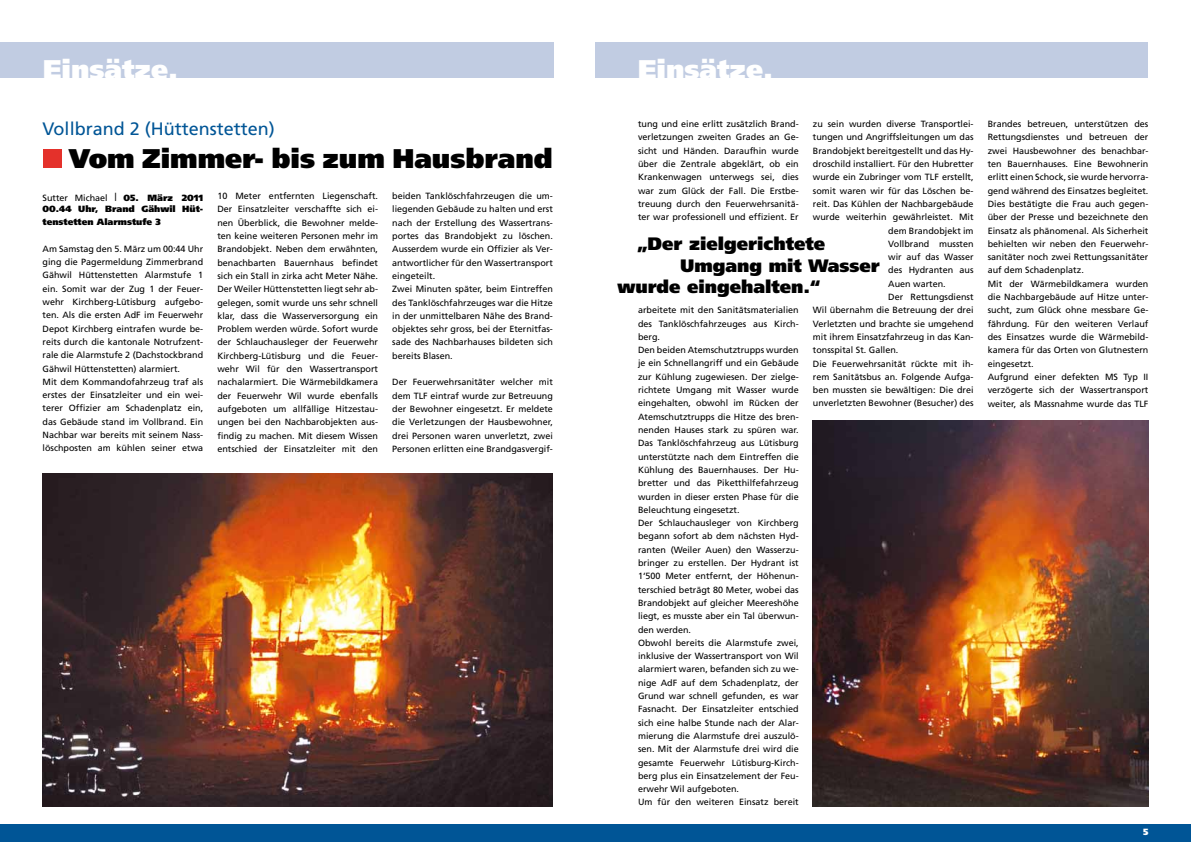
<style>
.page{position:relative;width:1191px;height:842px;background:#fff}
.page>*{position:absolute;margin:0;border:0;box-sizing:border-box;transform-origin:0 0}
.t1{font:900 27px "Frutiger";color:#000}
.t2{font:900 27px "Frutiger";color:#fff}
.t3{font:900 18px "Frutiger";color:#000}
.t4{font:18px "Frutiger";color:#005596}
.t5{font:9px/13.3px "Frutiger";color:#000}
.t6{font:900 9px/10.8px "Frutiger";color:#000}
.t7{font:900 9px "Frutiger";color:#fff}
.s1{font-weight:400}
.s2{font-family:"Times";font-weight:400;font-size:12px}
</style>
<div class="page">
<div style="left:0;top:824px;width:1191px;height:18px;background:#005596"></div>
<div style="left:0;top:43px;width:553px;height:35px;background:#c1cce2"></div>
<div style="left:43px;top:149px;width:18px;height:19px;background:#e4312b"></div>
<img style="left:43px;top:473px;width:509px;height:333px">
<div style="left:595px;top:43px;width:553px;height:35px;background:#c1cce2"></div>
<img style="left:813px;top:421px;width:335px;height:385px">
<h1 class="t2" style="left:43px;top:53px;width:136px">Einsätze.</h1>
<h2 class="t4" style="left:43px;top:118px;width:234px">Vollbrand 2 (Hüttenstetten)</h2>
<h1 class="t1" style="left:69px;top:142px;width:485px">Vom Zimmer- bis zum Hausbrand</h1>
<p class="t6" style="left:43px;top:192px;width:162px"><span class="s1">Sutter Michael</span> <span class="s2">|</span> 05. März 2011<br>00.44 Uhr, Brand Gähwil Hüt-</p>
<p class="t6" style="left:43px;top:216px;width:120px">tenstetten Alarmstufe 3</p>
<p class="t5" style="left:43px;top:242px;width:162px">Am Samstag den 5. März um 00:44 Uhr ging die Pagermeldung Zimmerbrand Gähwil Hüttenstetten Alarmstufe 1 ein. Somit war der Zug 1 der Feuer&shy;wehr Kirchberg-Lütisburg aufgebo&shy;ten. Als die ersten AdF im Feuerwehr Depot Kirchberg eintrafen wurde be&shy;reits durch die kantonale Notrufzent&shy;rale die Alarmstufe 2 (Dachstockbrand Gähwil Hüttenstetten) alarmiert.<br>Mit dem Kommandofahrzeug traf als erstes der Einsatzleiter und ein wei&shy;terer Offizier am Schadenplatz ein, das Gebäude stand im Vollbrand. Ein Nachbar war bereits mit seinem Nass&shy;löschposten am kühlen seiner etwa</p>
<p class="t5" style="left:217px;top:189px;width:162px;text-align:justify">10 Meter entfernten Liegenschaft.<br>Der Einsatzleiter verschaffte sich ei&shy;nen Überblick, die Bewohner melde&shy;ten keine weiteren Personen mehr im Brandobjekt. Neben dem erwähnten, benachbarten Bauernhaus befindet sich ein Stall in zirka acht Meter Nähe.<br>Der Weiler Hüttenstetten liegt sehr ab&shy;gelegen, somit wurde uns sehr schnell klar, dass die Wasserversorgung ein Problem werden würde. Sofort wurde der Schlauchausleger der Feuerwehr Kirchberg-Lütisburg und die Feuer&shy;wehr Wil für den Wassertransport nachalarmiert. Die Wärmebildkamera der Feuerwehr Wil wurde ebenfalls aufgeboten um allfällige Hitzestau&shy;ungen bei den Nachbarobjekten aus&shy;findig zu machen. Mit diesem Wissen entschied der Einsatzleiter mit den</p>
<p class="t5" style="left:392px;top:189px;width:162px">beiden Tanklöschfahrzeugen die um&shy;liegenden Gebäude zu halten und erst nach der Erstellung des Wassertrans&shy;portes das Brandobjekt zu löschen.<br>Ausserdem wurde ein Offizier als Ver&shy;antwortlicher für den Wassertransport eingeteilt.<br>Zwei Minuten später, beim Eintreffen des Tanklöschfahrzeuges war die Hitze in der unmittelbaren Nähe des Brand&shy;objektes sehr gross, bei der Eternitfas&shy;sade des Nachbarhauses bildeten sich bereits Blasen.</p>
<p class="t5" style="left:392px;top:375px;width:162px;text-align:justify">Der Feuerwehrsanitäter welcher mit dem TLF eintraf wurde zur Betreuung der Bewohner eingesetzt. Er meldete die Verletzungen der Hausbewohner, drei Personen waren unverletzt, zwei Personen erlitten eine Brandgasvergif-</p>
<h1 class="t2" style="left:638px;top:53px;width:136px">Einsätze.</h1>
<p class="t5" style="left:638px;top:117px;width:162px;text-align:justify">tung und eine erlitt zusätzlich Brand&shy;verletzungen zweiten Grades an Ge&shy;sicht und Händen. Daraufhin wurde über die Zentrale abgeklärt, ob ein Krankenwagen unterwegs sei, dies war zum Glück der Fall. Die Erstbe&shy;treuung durch den Feuerwehrsanitä&shy;ter war professionell und effizient. Er</p>
<p class="t5" style="left:813px;top:117px;width:162px">zu sein wurden diverse Transportlei-</p>
<p class="t5" style="left:813px;top:131px;width:162px">tungen und Angriffsleitungen um das</p>
<p class="t5" style="left:813px;top:144px;width:162px">Brandobjekt bereitgestellt und das Hy-</p>
<p class="t5" style="left:813px;top:157px;width:162px">droschild installiert. Für den Hubretter</p>
<p class="t5" style="left:813px;top:170px;width:162px">wurde ein Zubringer vom TLF erstellt,</p>
<p class="t5" style="left:813px;top:184px;width:162px">somit waren wir für das Löschen be-</p>
<p class="t5" style="left:813px;top:197px;width:162px">reit. Das Kühlen der Nachbargebäude</p>
<p class="t5" style="left:813px;top:210px;width:162px">wurde weiterhin gewährleistet. Mit</p>
<p class="t5" style="left:888px;top:224px;width:87px">dem Brandobjekt im</p>
<p class="t5" style="left:888px;top:237px;width:87px">Vollbrand mussten</p>
<p class="t5" style="left:888px;top:250px;width:87px">wir auf das Wasser</p>
<p class="t5" style="left:888px;top:264px;width:87px">des Hydranten aus</p>
<p class="t5" style="left:888px;top:277px;width:59px">Auen warten.</p>
<p class="t5" style="left:888px;top:290px;width:87px">Der Rettungsdienst</p>
<p class="t5" style="left:813px;top:303px;width:162px">Wil übernahm die Betreuung der drei</p>
<p class="t5" style="left:813px;top:317px;width:162px">Verletzten und brachte sie umgehend</p>
<p class="t5" style="left:813px;top:330px;width:162px">mit ihrem Einsatzfahrzeug in das Kan-</p>
<p class="t5" style="left:813px;top:343px;width:87px">tonsspital St. Gallen.</p>
<p class="t5" style="left:813px;top:357px;width:162px">Die Feuerwehrsanität rückte mit ih-</p>
<p class="t5" style="left:813px;top:370px;width:162px">rem Sanitätsbus an. Folgende Aufga-</p>
<p class="t5" style="left:813px;top:383px;width:162px">ben mussten sie bewältigen: Die drei</p>
<p class="t5" style="left:813px;top:397px;width:162px">unverletzten Bewohner (Besucher) des</p>
<h2 class="t3" style="left:637px;top:233px;width:189px">„Der zielgerichtete</h2>
<h2 class="t3" style="left:680px;top:254px;width:201px">Umgang mit Wasser</h2>
<h2 class="t3" style="left:617px;top:276px;width:204px">wurde eingehalten.“</h2>
<p class="t5" style="left:638px;top:303px;width:162px">arbeitete mit den Sanitätsmaterialien des Tanklöschfahrzeuges aus Kirch&shy;berg.<br>Den beiden Atemschutztrupps wurden je ein Schnellangriff und ein Gebäude zur Kühlung zugewiesen. Der zielge&shy;richtete Umgang mit Wasser wurde eingehalten, obwohl im Rücken der Atemschutztrupps die Hitze des bren&shy;nenden Hauses stark zu spüren war.<br>Das Tanklöschfahrzeug aus Lütisburg unterstützte nach dem Eintreffen die Kühlung des Bauernhauses. Der Hu&shy;bretter und das Piketthilfefahrzeug wurden in dieser ersten Phase für die Beleuchtung eingesetzt.<br>Der Schlauchausleger von Kirchberg begann sofort ab dem nächsten Hyd&shy;ranten (Weiler Auen) den Wasserzu&shy;bringer zu erstellen. Der Hydrant ist 1‘500 Meter entfernt, der Höhenun&shy;terschied beträgt 80 Meter, wobei das Brandobjekt auf gleicher Meereshöhe liegt, es musste aber ein Tal überwun&shy;den werden.<br>Obwohl bereits die Alarmstufe zwei, inklusive der Wassertransport von Wil alarmiert waren, befanden sich zu we&shy;nige AdF auf dem Schadenplatz, der Grund war schnell gefunden, es war Fasnacht. Der Einsatzleiter entschied sich eine halbe Stunde nach der Alar&shy;mierung die Alarmstufe drei auszulö&shy;sen. Mit der Alarmstufe drei wird die gesamte Feuerwehr Lütisburg-Kirch&shy;berg plus ein Einsatzelement der Feu&shy;erwehr Wil aufgeboten.<br>Um für den weiteren Einsatz bereit</p>
<p class="t5" style="left:987px;top:117px;width:162px">Brandes betreuen, unterstützen des Rettungsdienstes und betreuen der zwei Hausbewohner des benachbar&shy;ten Bauernhauses. Eine Bewohnerin erlitt einen Schock, sie wurde hervorra&shy;gend während des Einsatzes begleitet.<br>Dies bestätigte die Frau auch gegen&shy;über der Presse und bezeichnete den Einsatz als phänomenal. Als Sicherheit behielten wir neben den Feuerwehr&shy;sanitäter noch zwei Rettungssanitäter auf dem Schadenplatz.<br>Mit der Wärmebildkamera wurden die Nachbargebäude auf Hitze unter&shy;sucht, zum Glück ohne messbare Ge&shy;fährdung. Für den weiteren Verlauf des Einsatzes wurde die Wärmebild&shy;kamera für das Orten von Glutnestern eingesetzt.<br>Aufgrund einer defekten MS Typ II verzögerte sich der Wassertransport weiter, als Massnahme wurde das TLF</p>
<p class="t7" style="left:1143px;top:827px;width:7px">5</p>
</div>
